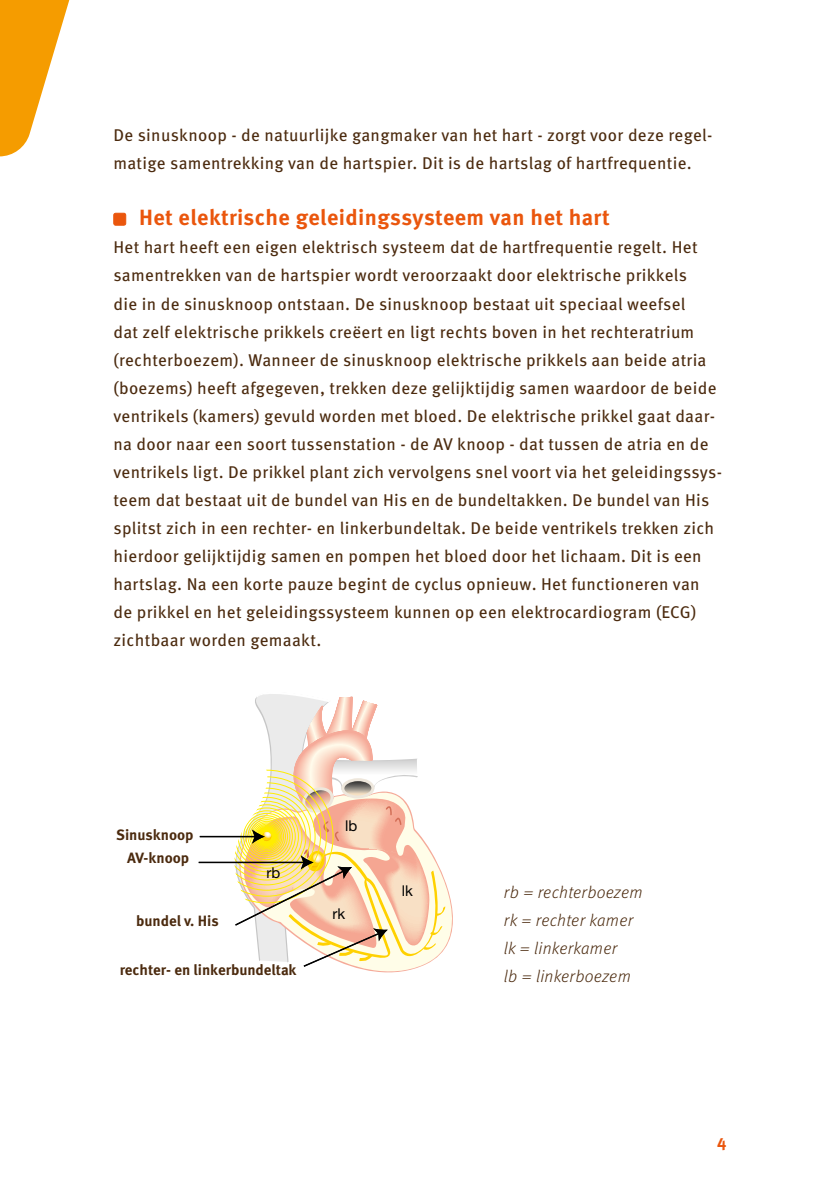
<style>
.page{position:relative;width:840px;height:1191px;background:#fff}
.page>*{position:absolute;margin:0;border:0;box-sizing:border-box;transform-origin:0 0}
.t1{font:700 22px "Meta Pro";letter-spacing:.02em;color:#ea560d}
.t2{font:17px/28px "Meta Pro";letter-spacing:.02em;color:#4b2a0e}
.t3{font:italic 300 17px/28px "Meta Pro";letter-spacing:.02em;color:#4b2a0e}
.t4{font:700 17px "Meta Pro";color:#ea560d}
.t5{font:700 14.8px "Meta Pro";letter-spacing:-.005em;color:#4b2a0e}
.t6{font:14.8px "Helvetica Neue LT";color:#000}
</style>
<div class="page">
<svg style="left:0;top:0;width:70px;height:156px"></svg>
<div style="left:114px;top:213px;width:12px;height:12px;background:#ea560d;border-radius:2px"></div>
<div style="left:113px;top:213px;width:13px;height:12px;border:1px solid #ea560d;border-radius:2px"></div>
<svg style="left:357px;top:881px;width:95px;height:92px"></svg>
<svg style="left:198px;top:694px;width:247px;height:274px"></svg>
<p class="t2" style="left:113px;top:120px;width:600px">De sinusknoop - de natuurlijke gangmaker van het hart - zorgt voor deze regel&shy;matige samentrekking van de hartspier. Dit is de hartslag of hartfrequentie.</p>
<p class="t1" style="left:139px;top:201px;width:472px">Het elektrische geleidingssysteem van het hart</p>
<p class="t2" style="left:113px;top:232px;width:610px">Het hart heeft een eigen elektrisch systeem dat de hartfrequentie regelt. Het samentrekken van de hartspier wordt veroorzaakt door elektrische prikkels<br>die in de sinusknoop ontstaan. De sinusknoop bestaat uit speciaal weefsel<br>dat zelf elektrische prikkels creëert en ligt rechts boven in het rechteratrium (rechterboezem). Wanneer de sinusknoop elektrische prikkels aan beide atria (boezems) heeft afgegeven, trekken deze gelijktijdig samen waardoor de beide ventrikels (kamers) gevuld worden met bloed. De elektrische prikkel gaat daar&shy;na door naar een soort tussenstation - de AV knoop - dat tussen de atria en de ventrikels ligt. De prikkel plant zich vervolgens snel voort via het geleidingssys&shy;teem dat bestaat uit de bundel van His en de bundeltakken. De bundel van His splitst zich in een rechter- en linkerbundeltak. De beide ventrikels trekken zich hierdoor gelijktijdig samen en pompen het bloed door het lichaam. Dit is een hartslag. Na een korte pauze begint de cyclus opnieuw. Het functioneren van de prikkel en het geleidingssysteem kunnen op een elektrocardiogram (ECG) zichtbaar worden gemaakt.</p>
<p class="t5" style="left:116px;top:823px;width:79px">Sinusknoop</p>
<p class="t5" style="left:127px;top:846px;width:64px">AV-knoop</p>
<p class="t6" style="left:266px;top:863px;width:15px">rb</p>
<p class="t5" style="left:136px;top:909px;width:84px">bundel v. His</p>
<p class="t5" style="left:120px;top:958px;width:178px">rechter- en linkerbundeltak</p>
<p class="t6" style="left:345px;top:816px;width:14px">lb</p>
<p class="t6" style="left:332px;top:905px;width:14px">rk</p>
<p class="t6" style="left:401px;top:882px;width:13px">lk</p>
<p class="t3" style="left:503px;top:877px;width:140px">rb = rechterboezem rk = rechter kamer lk = linkerkamer<br>lb = linkerboezem</p>
<p class="t4" style="left:716px;top:1127px;width:11px">4</p>
</div>
